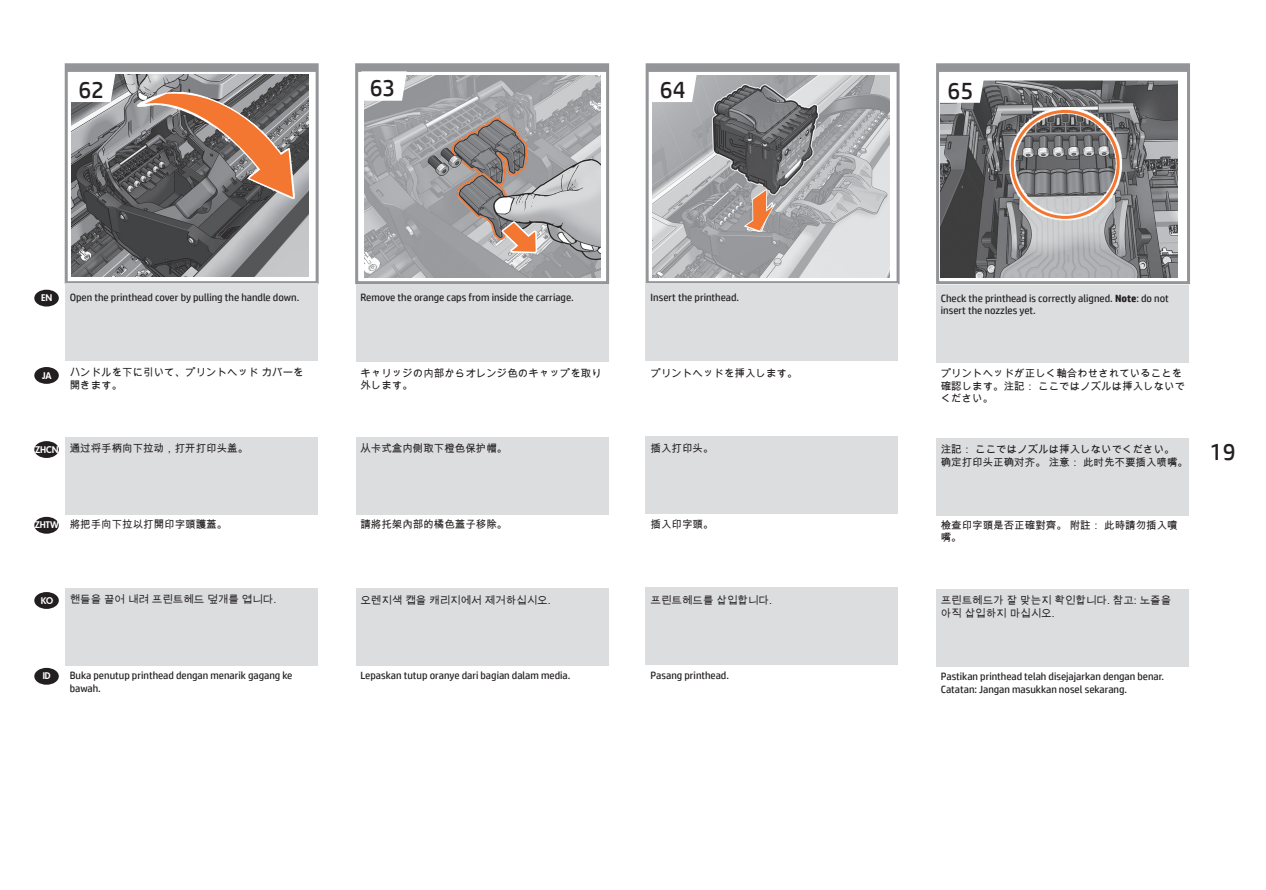
<style>
.page{position:relative;width:1266px;height:890px;background:#fff}
.page>*{position:absolute;margin:0;border:0;box-sizing:border-box;transform-origin:0 0}
.t1{font:24px "HP Simplified";color:#231f20}
.t2{font:10.5px/12.6px "HP Simplified";color:#231f20}
.t3{font:10.5px/12.6px "Arial Unicode MS";color:#231f20}
.t4{font:9px "Futura Hv";color:#fff}
.s1{font-weight:700}
</style>
<div class="page">
<div style="left:66px;top:65px;width:251px;height:217px;background:#939598"></div>
<svg style="left:69px;top:72px;width:246px;height:208px;background:#ebebeb"></svg>
<div style="left:65px;top:63px;width:254px;height:221px;border:3px solid #939598"></div>
<div style="left:357px;top:65px;width:251px;height:217px;background:#939598"></div>
<div style="left:357px;top:72px;width:251px;height:210px;background:#fff"></div>
<div style="left:355px;top:63px;width:254px;height:221px;border:3px solid #939598"></div>
<div style="left:647px;top:65px;width:251px;height:217px;background:#939598"></div>
<div style="left:648px;top:72px;width:250px;height:210px;background:linear-gradient(to right,#fff,#fff)"></div>
<div style="left:646px;top:63px;width:253px;height:221px;border:3px solid #939598"></div>
<div style="left:937px;top:65px;width:251px;height:217px;background:#939598"></div>
<svg style="left:940px;top:72px;width:246px;height:208px;background:#e9e9ea"></svg>
<div style="left:936px;top:63px;width:254px;height:221px;border:3px solid #939598"></div>
<img style="left:72px;top:75px;width:236px;height:202px">
<img style="left:652px;top:75px;width:237px;height:202px">
<img style="left:941px;top:76px;width:236px;height:201px">
<img style="left:364px;top:75px;width:237px;height:202px">
<div style="left:34px;top:289px;width:25px;height:17px;background:#231f20;border-radius:50%"></div>
<div style="left:34px;top:367px;width:25px;height:16px;background:#231f20;border-radius:50%"></div>
<div style="left:34px;top:441px;width:25px;height:17px;background:#231f20;border-radius:50%"></div>
<div style="left:34px;top:516px;width:25px;height:17px;background:#231f20;border-radius:50%"></div>
<div style="left:34px;top:591px;width:25px;height:17px;background:#231f20;border-radius:50%"></div>
<div style="left:34px;top:667px;width:25px;height:17px;background:#231f20;border-radius:50%"></div>
<div style="left:65px;top:284px;width:253px;height:77px;background:#dcdddf"></div>
<div style="left:65px;top:437px;width:253px;height:77px;background:#dcdddf"></div>
<div style="left:65px;top:588px;width:253px;height:77px;background:#dcdddf"></div>
<div style="left:646px;top:283px;width:252px;height:77px;background:#dcdddf"></div>
<div style="left:646px;top:436px;width:252px;height:77px;background:#dcdddf"></div>
<div style="left:646px;top:587px;width:252px;height:77px;background:#dcdddf"></div>
<div style="left:936px;top:285px;width:252px;height:77px;background:#dcdddf"></div>
<div style="left:936px;top:438px;width:252px;height:77px;background:#dcdddf"></div>
<div style="left:936px;top:589px;width:252px;height:77px;background:#dcdddf"></div>
<div style="left:356px;top:284px;width:252px;height:77px;background:#dcdddf"></div>
<div style="left:356px;top:437px;width:252px;height:77px;background:#dcdddf"></div>
<div style="left:356px;top:588px;width:252px;height:77px;background:#dcdddf"></div>
<svg style="left:136px;top:85px;width:159px;height:115px;background:#8d7468"></svg>
<svg style="left:742px;top:181px;width:35px;height:64px"></svg>
<div style="left:1011px;top:110px;width:108px;height:109px;border:3px solid #f37730;border-radius:50%"></div>
<svg style="left:451px;top:117px;width:87px;height:137px;background:#9f9591"></svg>
<svg style="left:69px;top:72px;width:47px;height:31px"></svg>
<svg style="left:361px;top:71px;width:47px;height:30px"></svg>
<svg style="left:938px;top:73px;width:47px;height:30px"></svg>
<svg style="left:651px;top:72px;width:47px;height:31px"></svg>
<h1 class="t1" style="left:78px;top:76px;width:27px">62</h1>
<h1 class="t1" style="left:370px;top:74px;width:27px">63</h1>
<h1 class="t1" style="left:660px;top:76px;width:27px">64</h1>
<h1 class="t1" style="left:947px;top:76px;width:27px">65</h1>
<p class="t4" style="left:41px;top:292px;width:13px">EN</p>
<p class="t2" style="left:70px;top:290px;width:231px">Open the printhead cover by pulling the handle down.</p>
<p class="t2" style="left:360px;top:291px;width:215px">Remove the orange caps from inside the carriage.</p>
<p class="t2" style="left:651px;top:291px;width:90px">Insert the printhead.</p>
<p class="t2" style="left:941px;top:291px;width:230px">Check the printhead is correctly aligned. <span class="s1">Note</span>: do not insert the nozzles yet.</p>
<p class="t4" style="left:42px;top:369px;width:11px">JA</p>
<p class="t3" style="left:70px;top:366px;width:235px">ハンドルを下に引いて、プリントヘッド カバーを開きます。</p>
<p class="t3" style="left:360px;top:366px;width:243px">キャリッジの内部からオレンジ色のキャップを取り外します。</p>
<p class="t3" style="left:651px;top:366px;width:148px">プリントヘッドを挿入します。</p>
<p class="t3" style="left:941px;top:367px;width:246px">プリントヘッドが正しく軸合わせされていることを確認します。注記： ここではノズルは挿入しないでください。</p>
<p class="t4" style="left:35px;top:443px;width:25px">ZHCN</p>
<p class="t3" style="left:70px;top:441px;width:180px">通过将手柄向下拉动，打开打印头盖。</p>
<p class="t3" style="left:360px;top:442px;width:148px">从卡式盒内侧取下橙色保护帽。</p>
<p class="t3" style="left:651px;top:442px;width:64px">插入打印头。</p>
<p class="t3" style="left:941px;top:442px;width:249px">注記： ここではノズルは挿入しないでください。<br>确定打印头正确对齐。 注意： 此时先不要插入喷嘴。</p>
<h1 class="t1" style="left:1210px;top:437px;width:27px">19</h1>
<p class="t4" style="left:35px;top:518px;width:26px">ZHTW</p>
<p class="t3" style="left:70px;top:517px;width:159px">將把手向下拉以打開印字頭護蓋。</p>
<p class="t3" style="left:360px;top:517px;width:148px">請將托架內部的橘色蓋子移除。</p>
<p class="t3" style="left:651px;top:517px;width:64px">插入印字頭。</p>
<p class="t3" style="left:941px;top:518px;width:238px">檢查印字頭是否正確對齊。 附註： 此時請勿插入噴嘴。</p>
<p class="t4" style="left:41px;top:594px;width:14px">KO</p>
<p class="t3" style="left:70px;top:593px;width:208px">핸들을 끌어 내려 프린트헤드 덮개를 엽니다.</p>
<p class="t3" style="left:360px;top:593px;width:192px">오렌지색 캡을 캐리지에서 제거하십시오.</p>
<p class="t3" style="left:651px;top:593px;width:123px">프린트헤드를 삽입합니다.</p>
<p class="t3" style="left:941px;top:593px;width:232px">프린트헤드가 잘 맞는지 확인합니다. 참고: 노즐을 아직 삽입하지 마십시오.</p>
<p class="t4" style="left:43px;top:669px;width:10px">ID</p>
<p class="t2" style="left:70px;top:668px;width:224px">Buka penutup printhead dengan menarik gagang ke bawah.</p>
<p class="t2" style="left:360px;top:669px;width:211px">Lepaskan tutup oranye dari bagian dalam media.</p>
<p class="t2" style="left:651px;top:669px;width:80px">Pasang printhead.</p>
<p class="t2" style="left:941px;top:669px;width:225px">Pastikan printhead telah disejajarkan dengan benar.<br>Catatan: Jangan masukkan nosel sekarang.</p>
</div>
